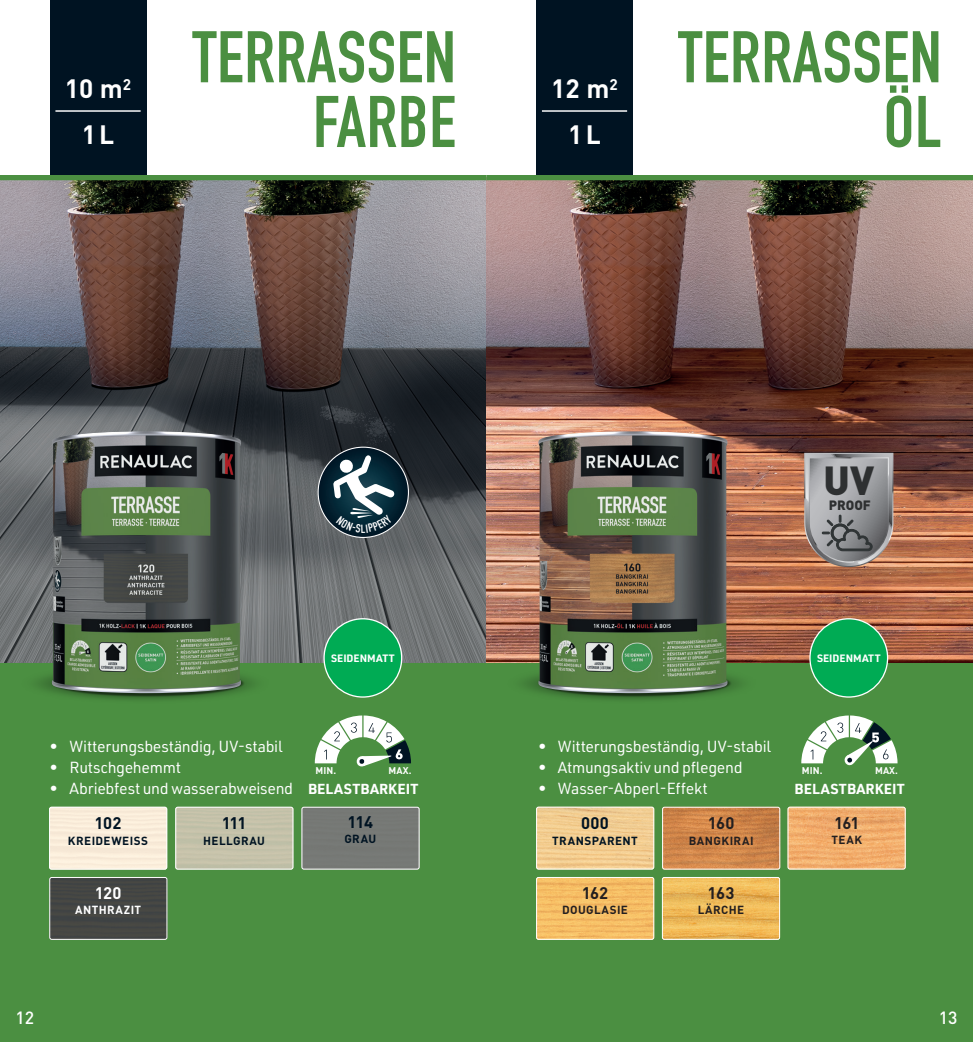
<style>
.page{position:relative;width:973px;height:1042px;background:#fff}
.page>*{position:absolute;margin:0;border:0;box-sizing:border-box;transform-origin:0 0}
.t1{font:700 71.75px/64.8px "DIN Condensed";letter-spacing:.01em;color:#4b8f41;text-align:right}
.t2{font:900 40.07px "DINOT";color:#2e3031}
.t3{font:700 26.25px "DIN Pro";letter-spacing:.06em;color:#fff}
.t4{font:500 17.5px "DIN Pro";color:#fff}
.t5{font:700 16.62px "DIN Pro";letter-spacing:-.025em;color:#001322}
.t6{font:700 16.62px "DIN Pro";letter-spacing:-.035em;color:#231f20}
.t7{font:700 16.62px "DIN Pro";color:#fff}
.t8{font:15.75px "URWDIN";letter-spacing:-.02em;color:#fff}
.t9{font:700 14.17px "URWDIN";letter-spacing:.015em;color:#fff}
.t10{font:900 13.3px "DINOT";color:#2e3031}
.t11{font:700 11.72px "DIN Pro";letter-spacing:.035em;color:#001322}
.t12{font:700 11.72px "DIN Pro";letter-spacing:.04em;color:#231f20}
.t13{font:700 11.72px "DIN Pro";letter-spacing:.035em;color:#fff}
.t14{font:700 10.5px "URWDIN";color:#fff}
.t15{font:700 9.62px "DIN Pro";letter-spacing:.01em;color:#fff}
.s1{font-weight:700;font-size:14.17px}
</style>
<div class="page">
<img style="left:0;top:180px;width:972px;height:483px">
<div style="left:0;top:663px;width:972px;height:379px;background:#4b8f41"></div>
<div style="left:809px;top:619px;width:78px;height:78px;background:#00ab54;border-radius:50%"></div>
<div style="left:809px;top:618px;width:79px;height:80px;border:1px solid #fff;border-radius:50%"></div>
<svg style="left:315px;top:715px;width:96px;height:52px"></svg>
<svg style="left:801px;top:715px;width:96px;height:51px"></svg>
<div style="left:324px;top:619px;width:77px;height:78px;background:#00ab54;border-radius:50%"></div>
<div style="left:323px;top:618px;width:79px;height:80px;border:1px solid #fff;border-radius:50%"></div>
<div style="left:50px;top:0;width:96px;height:178px;background:#001322"></div>
<div style="left:536px;top:0;width:96px;height:178px;background:#001322"></div>
<hr style="left:55px;top:110px;width:86px;height:2px;background:#fff">
<hr style="left:542px;top:110px;width:85px;height:2px;background:#fff">
<svg style="left:804px;top:453px;width:89px;height:114px"></svg>
<svg style="left:318px;top:447px;width:90px;height:90px"></svg>
<div style="left:486px;top:175px;width:486px;height:5px;background:#4b8f41"></div>
<div style="left:0;top:175px;width:486px;height:5px;background:#4b8f41"></div>
<img style="left:18px;top:648px;width:257px;height:52px">
<img style="left:504px;top:648px;width:257px;height:52px">
<img style="left:52px;top:431px;width:189px;height:262px">
<img style="left:538px;top:431px;width:189px;height:262px">
<img style="left:536px;top:807px;width:118px;height:62px">
<div style="left:536px;top:807px;width:118px;height:62px;border:1px solid #fff;border-radius:2px"></div>
<img style="left:536px;top:877px;width:118px;height:63px">
<div style="left:536px;top:877px;width:118px;height:63px;border:1px solid #fff;border-radius:2px"></div>
<img style="left:662px;top:807px;width:118px;height:62px">
<div style="left:662px;top:807px;width:118px;height:62px;border:1px solid #fff;border-radius:2px"></div>
<img style="left:663px;top:877px;width:116px;height:63px">
<div style="left:661px;top:877px;width:118px;height:63px;border:1px solid #fff;border-radius:2px"></div>
<img style="left:787px;top:807px;width:118px;height:62px">
<div style="left:787px;top:807px;width:118px;height:62px;border:1px solid #fff;border-radius:2px"></div>
<div style="left:175px;top:807px;width:118px;height:62px;background:#c5c1a9"></div>
<div style="left:175px;top:807px;width:118px;height:62px;border:1px solid #fff;border-radius:2px"></div>
<div style="left:49px;top:807px;width:118px;height:62px;background:#faedda"></div>
<div style="left:49px;top:807px;width:118px;height:62px;border:1px solid #fff;border-radius:2px"></div>
<div style="left:51px;top:877px;width:116px;height:63px;background:#454644"></div>
<div style="left:49px;top:877px;width:118px;height:63px;border:1px solid #fff;border-radius:2px"></div>
<div style="left:301px;top:807px;width:118px;height:62px;background:#767976"></div>
<div style="left:301px;top:807px;width:118px;height:62px;border:1px solid #fff;border-radius:2px"></div>
<svg style="left:333px;top:455px;width:61px;height:78px"></svg>
<h1 class="t1" style="left:192px;top:24px;width:265px">TERRASSEN<br>FARBE</h1>
<h1 class="t1" style="left:678px;top:24px;width:265px">TERRASSEN<br>ÖL</h1>
<h3 class="t3" style="left:65px;top:71px;width:68px">10 m<sup>2</sup></h3>
<h3 class="t3" style="left:551px;top:71px;width:68px">12 m<sup>2</sup></h3>
<h3 class="t3" style="left:82px;top:116px;width:34px">1L</h3>
<h3 class="t3" style="left:568px;top:116px;width:34px">1L</h3>
<h2 class="t2" style="left:823px;top:448px;width:52px">UV</h2>
<p class="t10" style="left:828px;top:495px;width:44px">PROOF</p>
<p class="t14" style="left:331px;top:651px;width:65px">SEIDENMATT</p>
<p class="t14" style="left:817px;top:651px;width:65px">SEIDENMATT</p>
<p class="t8" style="left:50px;top:735px;width:234px">• Witterungsbeständig, UV-stabil</p>
<p class="t8" style="left:50px;top:756px;width:133px">• Rutschgehemmt</p>
<p class="t8" style="left:50px;top:777px;width:370px">• Abriebfest und wasserabweisend <span class="s1">BELASTBARKEIT</span></p>
<p class="t9" style="left:794px;top:779px;width:112px">BELASTBARKEIT</p>
<p class="t8" style="left:538px;top:735px;width:234px">• Witterungsbeständig, UV-stabil</p>
<p class="t8" style="left:538px;top:756px;width:206px">• Atmungsaktiv und pflegend</p>
<p class="t8" style="left:538px;top:777px;width:171px">• Wasser-Abperl-Effekt</p>
<p class="t15" style="left:315px;top:764px;width:22px">MIN.</p>
<p class="t15" style="left:388px;top:764px;width:24px">MAX.</p>
<p class="t15" style="left:801px;top:764px;width:22px">MIN.</p>
<p class="t15" style="left:874px;top:764px;width:24px">MAX.</p>
<p class="t5" style="left:94px;top:812px;width:28px">102</p>
<p class="t11" style="left:68px;top:832px;width:82px">KREIDEWEISS</p>
<p class="t7" style="left:95px;top:881px;width:28px">120</p>
<p class="t13" style="left:75px;top:901px;width:68px">ANTHRAZIT</p>
<p class="t5" style="left:222px;top:812px;width:27px">111</p>
<p class="t11" style="left:203px;top:832px;width:63px">HELLGRAU</p>
<p class="t5" style="left:347px;top:810px;width:27px">114</p>
<p class="t11" style="left:344px;top:831px;width:33px">GRAU</p>
<p class="t5" style="left:581px;top:812px;width:29px">000</p>
<p class="t11" style="left:552px;top:832px;width:87px">TRANSPARENT</p>
<p class="t6" style="left:581px;top:881px;width:28px">162</p>
<p class="t12" style="left:562px;top:902px;width:67px">DOUGLASIE</p>
<p class="t6" style="left:707px;top:812px;width:28px">160</p>
<p class="t12" style="left:688px;top:832px;width:66px">BANGKIRAI</p>
<p class="t6" style="left:707px;top:881px;width:28px">163</p>
<p class="t12" style="left:697px;top:902px;width:48px">LÄRCHE</p>
<p class="t6" style="left:833px;top:812px;width:27px">161</p>
<p class="t12" style="left:831px;top:832px;width:32px">TEAK</p>
<p class="t4" style="left:15px;top:1003px;width:20px">12</p>
<p class="t4" style="left:938px;top:1003px;width:20px">13</p>
</div>
